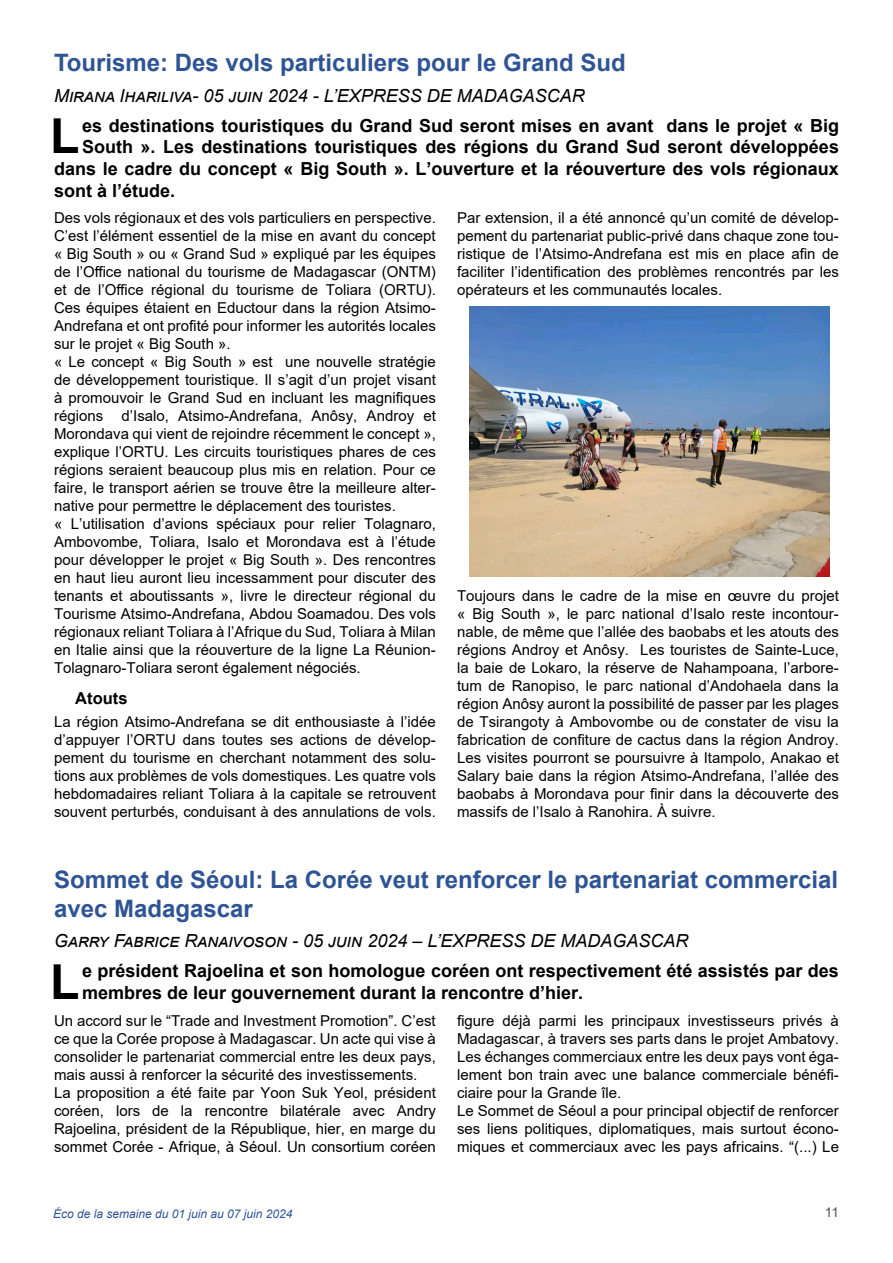
<style>
.page{position:relative;width:893px;height:1263px;background:#fff}
.page>*{position:absolute;margin:0;border:0;box-sizing:border-box;transform-origin:0 0}
.chapeau{font:700 48.15px "Arial";color:#000}
.titre{font:700 24px/28.8px "Arial";color:#2f5496}
.chapeau-2{font:700 18px/21.6px "Arial";color:#000}
.auteur{font:italic 18px "Arial";color:#000}
.intertitre{font:700 16.5px "Arial";color:#000}
.texte{font:15px/18px "Arial";color:#000;text-align:justify}
.t1{font:13.5px "Arial";color:#525252}
.t2{font:italic 12px "Arial";color:#2f5496}
</style>
<div class="page">
<img style="left:470px;top:306px;width:360px;height:270px">
<p class="titre" style="left:54px;top:49px;width:573px">Tourisme: Des vols particuliers pour le Grand Sud</p>
<p class="auteur" style="left:54px;top:84px;width:532px">Mirana Ihariliva- 05 juin 2024 - L’EXPRESS DE MADAGASCAR</p>
<p class="chapeau" style="left:50px;top:102px;width:31px">L</p>
<p class="chapeau-2" style="left:82px;top:115px;width:758px">es destinations touristiques du Grand Sud seront mises en avant dans le projet « Big</p>
<p class="chapeau-2" style="left:82px;top:136px;width:758px">South ». Les destinations touristiques des régions du Grand Sud seront développées</p>
<p class="chapeau-2" style="left:54px;top:158px;width:786px">dans le cadre du concept « Big South ». L’ouverture et la réouverture des vols régionaux</p>
<p class="chapeau-2" style="left:54px;top:180px;width:123px">sont à l’étude.</p>
<p class="texte" style="left:54px;top:209px;width:383px">Des vols régionaux et des vols particuliers en perspective.<br>C’est l’élément essentiel de la mise en avant du concept « Big South » ou « Grand Sud » expliqué par les équipes de l’Office national du tourisme de Madagascar (ONTM) et de l’Office régional du tourisme de Toliara (ORTU).<br>Ces équipes étaient en Eductour dans la région Atsimo-Andrefana et ont profité pour informer les autorités locales sur le projet « Big South ».</p>
<p class="texte" style="left:54px;top:353px;width:383px">« Le concept « Big South » est une nouvelle stratégie de développement touristique. Il s’agit d’un projet visant à promouvoir le Grand Sud en incluant les magnifiques régions d’Isalo, Atsimo-Andrefana, Anôsy, Androy et Morondava qui vient de rejoindre récemment le concept », explique l’ORTU. Les circuits touristiques phares de ces régions seraient beaucoup plus mis en relation. Pour ce faire, le transport aérien se trouve être la meilleure alter&shy;native pour permettre le déplacement des touristes.</p>
<p class="texte" style="left:54px;top:515px;width:383px">« L’utilisation d’avions spéciaux pour relier Tolagnaro, Ambovombe, Toliara, Isalo et Morondava est à l’étude pour développer le projet « Big South ». Des rencontres en haut lieu auront lieu incessamment pour discuter des tenants et aboutissants », livre le directeur régional du Tourisme Atsimo-Andrefana, Abdou Soamadou. Des vols régionaux reliant Toliara à l’Afrique du Sud, Toliara à Milan en Italie ainsi que la réouverture de la ligne La Réunion-Tolagnaro-Toliara seront également négociés.</p>
<p class="intertitre" style="left:75px;top:686px;width:54px">Atouts</p>
<p class="texte" style="left:54px;top:712px;width:383px">La région Atsimo-Andrefana se dit enthousiaste à l’idée d’appuyer l’ORTU dans toutes ses actions de dévelop&shy;pement du tourisme en cherchant notamment des solu&shy;tions aux problèmes de vols domestiques. Les quatre vols hebdomadaires reliant Toliara à la capitale se retrouvent souvent perturbés, conduisant à des annulations de vols.</p>
<p class="texte" style="left:457px;top:209px;width:383px">Par extension, il a été annoncé qu’un comité de dévelop&shy;pement du partenariat public-privé dans chaque zone tou&shy;ristique de l’Atsimo-Andrefana est mis en place afin de faciliter l’identification des problèmes rencontrés par les opérateurs et les communautés locales.</p>
<p class="texte" style="left:457px;top:587px;width:383px">Toujours dans le cadre de la mise en œuvre du projet « Big South », le parc national d’Isalo reste incontour&shy;nable, de même que l’allée des baobabs et les atouts des régions Androy et Anôsy. Les touristes de Sainte-Luce, la baie de Lokaro, la réserve de Nahampoana, l’arbore&shy;tum de Ranopiso, le parc national d’Andohaela dans la région Anôsy auront la possibilité de passer par les plages de Tsirangoty à Ambovombe ou de constater de visu la fabrication de confiture de cactus dans la région Androy.<br>Les visites pourront se poursuivre à Itampolo, Anakao et Salary baie dans la région Atsimo-Andrefana, l’allée des baobabs à Morondava pour finir dans la découverte des massifs de l’Isalo à Ranohira. À suivre.</p>
<p class="titre" style="left:54px;top:866px;width:786px">Sommet de Séoul: La Corée veut renforcer le partenariat commercial avec Madagascar</p>
<p class="auteur" style="left:54px;top:929px;width:636px">Garry Fabrice Ranaivoson - 05 juin 2024 – L’EXPRESS DE MADAGASCAR</p>
<p class="chapeau" style="left:50px;top:948px;width:31px">L</p>
<p class="chapeau-2" style="left:82px;top:960px;width:758px">e président Rajoelina et son homologue coréen ont respectivement été assistés par des membres de leur gouvernement durant la rencontre d’hier.</p>
<p class="texte" style="left:54px;top:1011px;width:383px">Un accord sur le “Trade and Investment Promotion”. C’est ce que la Corée propose à Madagascar. Un acte qui vise à consolider le partenariat commercial entre les deux pays, mais aussi à renforcer la sécurité des investissements.</p>
<p class="texte" style="left:54px;top:1083px;width:383px">La proposition a été faite par Yoon Suk Yeol, président coréen, lors de la rencontre bilatérale avec Andry Rajoelina, président de la République, hier, en marge du sommet Corée - Afrique, à Séoul. Un consortium coréen</p>
<p class="texte" style="left:457px;top:1011px;width:383px">figure déjà parmi les principaux investisseurs privés à Madagascar, à travers ses parts dans le projet Ambatovy.<br>Les échanges commerciaux entre les deux pays vont éga&shy;lement bon train avec une balance commerciale bénéfi&shy;ciaire pour la Grande île.</p>
<p class="texte" style="left:457px;top:1101px;width:383px">Le Sommet de Séoul a pour principal objectif de renforcer ses liens politiques, diplomatiques, mais surtout écono&shy;miques et commerciaux avec les pays africains. “(...) Le</p>
<p class="t2" style="left:53px;top:1205px;width:241px">Éco de la semaine du 01 juin au 07 juin 2024</p>
<p class="t1" style="left:825px;top:1203px;width:16px">11</p>
</div>
